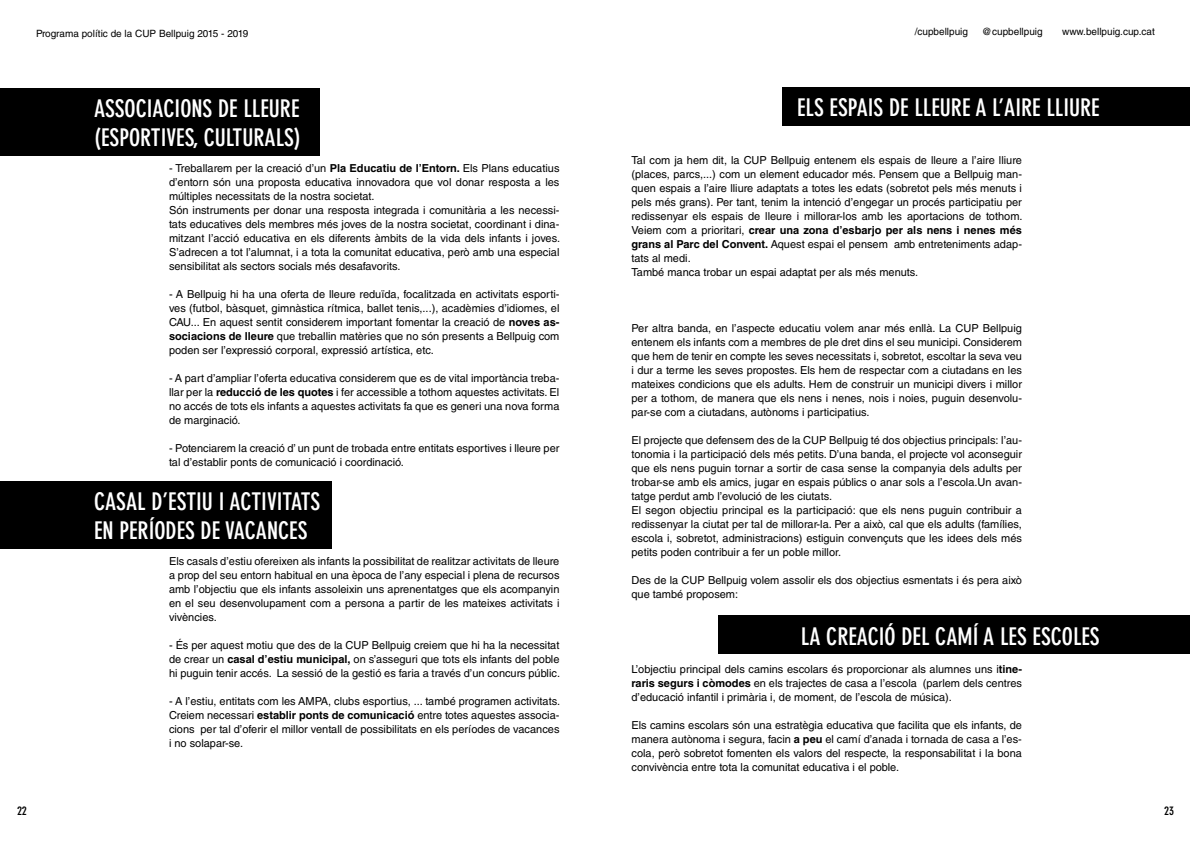
<style>
.page{position:relative;width:1191px;height:842px;background:#fff}
.page>*{position:absolute;margin:0;border:0;box-sizing:border-box;transform-origin:0 0}
.t1{font:700 condensed 24px/28.8px "DIN Neuzeit Grotesk Std";color:#fff}
.t2{font:700 condensed 12px "DIN Neuzeit Grotesk Std";color:#000}
.t3{font:11px/14px "Helvetica LT Std";color:#000;text-align:justify}
.t4{font:10px "Helvetica LT Std";color:#000}
.s1{font-weight:700}
</style>
<div class="page">
<div style="left:0;top:88px;width:320px;height:68px;background:#000"></div>
<div style="left:0;top:481px;width:332px;height:68px;background:#000"></div>
<div style="left:782px;top:87px;width:408px;height:39px;background:#000"></div>
<div style="left:719px;top:616px;width:471px;height:38px;background:#000"></div>
<p class="t4" style="left:36px;top:27px;width:214px">Programa polític de la CUP Bellpuig 2015 - 2019</p>
<p class="t4" style="left:914px;top:26px;width:55px">/cupbellpuig</p>
<p class="t4" style="left:982px;top:26px;width:62px">@cupbellpuig</p>
<p class="t4" style="left:1062px;top:26px;width:94px">www.bellpuig.cup.cat</p>
<h1 class="t1" style="left:94px;top:94px;width:209px">ASSOCIACIONS DE LLEURE (ESPORTIVES, CULTURALS)</h1>
<p class="t3" style="left:169px;top:161px;width:392px;text-align:left">- Treballarem per la creació d’un <span class="s1">Pla Educatiu de l’Entorn.</span> Els Plans educatius d’entorn són una proposta educativa innovadora que vol donar resposta a les múltiples necessitats de la nostra societat.<br>Són instruments per donar una resposta integrada i comunitària a les necessi&shy;tats educatives dels membres més joves de la nostra societat, coordinant i dina&shy;mitzant l’acció educativa en els diferents àmbits de la vida dels infants i joves.<br>S’adrecen a tot l’alumnat, i a tota la comunitat educativa, però amb una especial sensibilitat als sectors socials més desafavorits.</p>
<p class="t3" style="left:169px;top:287px;width:392px">- A Bellpuig hi ha una oferta de lleure reduïda, focalitzada en activitats esporti&shy;ves (futbol, bàsquet, gimnàstica rítmica, ballet tenis,...), acadèmies d’idiomes, el CAU... En aquest sentit considerem important fomentar la creació de <span class="s1">noves as&shy;sociacions de lleure</span> que treballin matèries que no són presents a Bellpuig com poden ser l’expressió corporal, expressió artística, etc.</p>
<p class="t3" style="left:169px;top:371px;width:392px">- A part d’ampliar l’oferta educativa considerem que es de vital importància treba&shy;llar per la <span class="s1">reducció de les quotes</span> i fer accessible a tothom aquestes activitats. El no accés de tots els infants a aquestes activitats fa que es generi una nova forma de marginació.</p>
<p class="t3" style="left:169px;top:441px;width:392px">- Potenciarem la creació d’ un punt de trobada entre entitats esportives i lleure per tal d’establir ponts de comunicació i coordinació.</p>
<h1 class="t1" style="left:94px;top:487px;width:228px">CASAL D’ESTIU I ACTIVITATS<br>EN PERÍODES DE VACANCES</h1>
<p class="t3" style="left:169px;top:554px;width:392px">Els casals d’estiu ofereixen als infants la possibilitat de realitzar activitats de lleure a prop del seu entorn habitual en una època de l’any especial i plena de recursos amb l’objectiu que els infants assoleixin uns aprenentatges que els acompanyin en el seu desenvolupament com a persona a partir de les mateixes activitats i vivències.</p>
<p class="t3" style="left:169px;top:638px;width:392px">- És per aquest motiu que des de la CUP Bellpuig creiem que hi ha la necessitat de crear un <span class="s1">casal d’estiu municipal,</span> on s’asseguri que tots els infants del poble hi puguin tenir accés. La sessió de la gestió es faria a través d’un concurs públic.</p>
<p class="t3" style="left:169px;top:694px;width:393px">- A l’estiu, entitats com les AMPA, clubs esportius, ... també programen activitats.<br>Creiem necessari <span class="s1">establir ponts de comunicació</span> entre totes aquestes associa&shy;cions per tal d’oferir el millor ventall de possibilitats en els períodes de vacances i no solapar-se.</p>
<h1 class="t1" style="left:797px;top:94px;width:304px">ELS ESPAIS DE LLEURE A L’AIRE LLIURE</h1>
<p class="t3" style="left:631px;top:153px;width:392px;text-align:left">Tal com ja hem dit, la CUP Bellpuig entenem els espais de lleure a l’aire lliure (places, parcs,...) com un element educador més. Pensem que a Bellpuig man&shy;quen espais a l’aire lliure adaptats a totes les edats (sobretot pels més menuts i pels més grans). Per tant, tenim la intenció d’engegar un procés participatiu per redissenyar els espais de lleure i millorar-los amb les aportacions de tothom.<br>Veiem com a prioritari, <span class="s1">crear una zona d’esbarjo per als nens i nenes més grans al Parc del Convent.</span> Aquest espai el pensem amb entreteniments adap&shy;tats al medi.<br>També manca trobar un espai adaptat per als més menuts.</p>
<p class="t3" style="left:631px;top:321px;width:392px">Per altra banda, en l’aspecte educatiu volem anar més enllà. La CUP Bellpuig entenem els infants com a membres de ple dret dins el seu municipi. Considerem que hem de tenir en compte les seves necessitats i, sobretot, escoltar la seva veu i dur a terme les seves propostes. Els hem de respectar com a ciutadans en les mateixes condicions que els adults. Hem de construir un municipi divers i millor per a tothom, de manera que els nens i nenes, nois i noies, puguin desenvolu&shy;par-se com a ciutadans, autònoms i participatius.</p>
<p class="t3" style="left:631px;top:433px;width:392px;text-align:left">El projecte que defensem des de la CUP Bellpuig té dos objectius principals: l’au&shy;tonomia i la participació dels més petits. D’una banda, el projecte vol aconseguir que els nens puguin tornar a sortir de casa sense la companyia dels adults per trobar-se amb els amics, jugar en espais públics o anar sols a l’escola.Un avan&shy;tatge perdut amb l’evolució de les ciutats.<br>El segon objectiu principal es la participació: que els nens puguin contribuir a redissenyar la ciutat per tal de millorar-la. Per a això, cal que els adults (famílies, escola i, sobretot, administracions) estiguin convençuts que les idees dels més petits poden contribuir a fer un poble millor.</p>
<p class="t3" style="left:631px;top:573px;width:392px">Des de la CUP Bellpuig volem assolir els dos objectius esmentats i és pera això que també proposem:</p>
<h1 class="t1" style="left:801px;top:622px;width:300px">LA CREACIÓ DEL CAMÍ A LES ESCOLES</h1>
<p class="t3" style="left:631px;top:662px;width:392px">L’objectiu principal dels camins escolars és proporcionar als alumnes uns i<span class="s1">tine&shy;raris segurs i còmodes</span> en els trajectes de casa a l’escola (parlem dels centres d’educació infantil i primària i, de moment, de l’escola de música).</p>
<p class="t3" style="left:631px;top:718px;width:392px">Els camins escolars són una estratègia educativa que facilita que els infants, de manera autònoma i segura, facin <span class="s1">a peu</span> el camí d’anada i tornada de casa a l’es&shy;cola, però sobretot fomenten els valors del respecte, la responsabilitat i la bona convivència entre tota la comunitat educativa i el poble.</p>
<p class="t2" style="left:17px;top:804px;width:11px">22</p>
<p class="t2" style="left:1164px;top:804px;width:11px">23</p>
</div>
